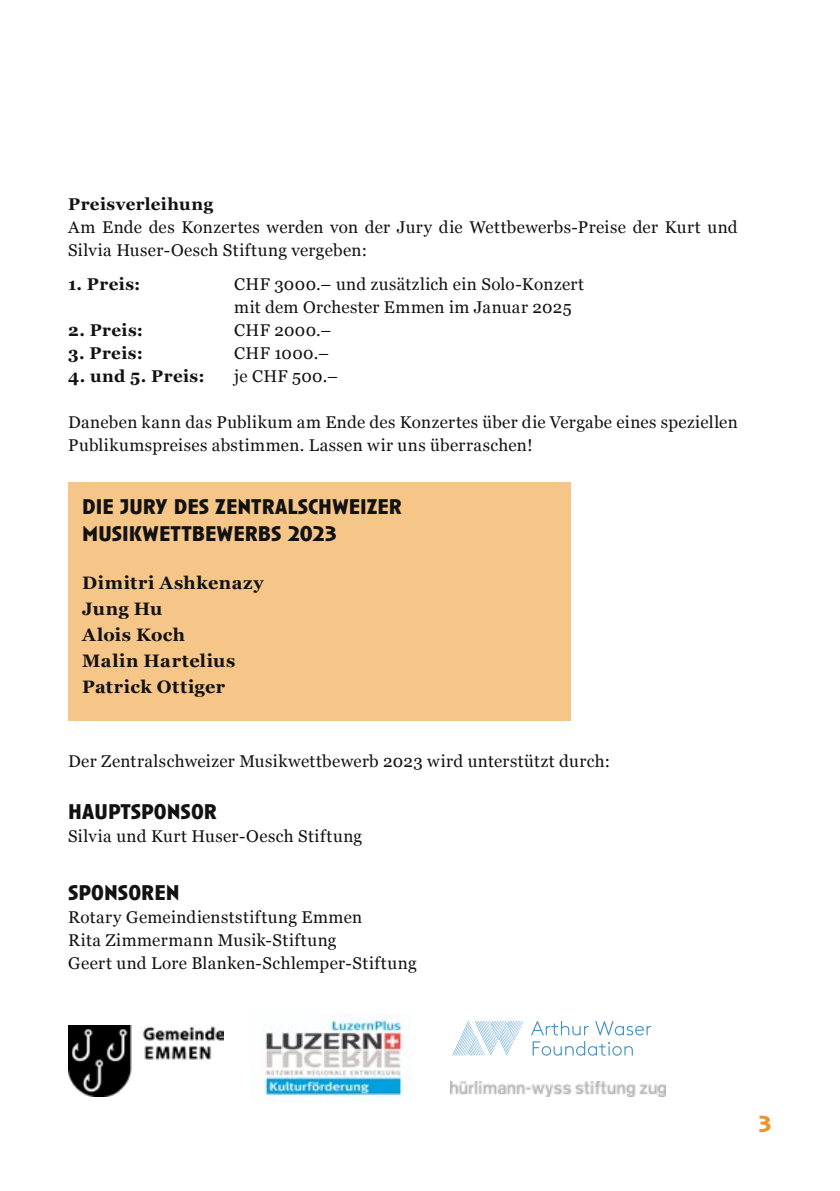
<style>
.page{position:relative;width:840px;height:1191px;background:#fff}
.page>*{position:absolute;margin:0;border:0;box-sizing:border-box;transform-origin:0 0}
.t1{font:700 24px "Anisette Std";color:#eb952b}
.t2{font:700 22px/26.4px "Anisette Std";color:#121212}
.t3{font:700 18px/26px "Georgia";letter-spacing:.025em;color:#121212}
.t4{font:17px/23px "Georgia";letter-spacing:.02em;color:#121212}
.t5{font:700 17px "Georgia";letter-spacing:.025em;color:#121212}
</style>
<div class="page">
<div style="left:68px;top:482px;width:502px;height:239px;background:#f5c688"></div>
<img style="left:68px;top:1025px;width:155px;height:71px">
<img style="left:251px;top:1013px;width:152px;height:85px">
<svg style="left:452px;top:1020px;width:199px;height:35px"></svg>
<img style="left:450px;top:1081px;width:215px;height:15px">
<p class="t5" style="left:68px;top:191px;width:146px">Preisverleihung</p>
<p class="t4" style="left:68px;top:215px;width:670px">Am Ende des Konzertes werden von der Jury die Wettbewerbs-Preise der Kurt und<br>Silvia Huser-Oesch Stiftung vergeben:</p>
<p class="t5" style="left:68px;top:272px;width:74px">1. Preis:</p>
<p class="t4" style="left:234px;top:272px;width:351px">CHF 3000.– und zusätzlich ein Solo-Konzert mit dem Orchester Emmen im Januar 2025</p>
<p class="t5" style="left:68px;top:318px;width:76px">2. Preis:</p>
<p class="t4" style="left:234px;top:318px;width:99px">CHF 2000.–</p>
<p class="t5" style="left:68px;top:341px;width:76px">3. Preis:</p>
<p class="t4" style="left:234px;top:341px;width:96px">CHF 1000.–</p>
<p class="t5" style="left:68px;top:364px;width:138px">4. und 5. Preis:</p>
<p class="t4" style="left:234px;top:364px;width:105px">je CHF 500.–</p>
<p class="t4" style="left:68px;top:410px;width:670px">Daneben kann das Publikum am Ende des Konzertes über die Vergabe eines speziellen<br>Publikumspreises abstimmen. Lassen wir uns überraschen!</p>
<p class="t2" style="left:82px;top:493px;width:321px">DIE JURY DES ZENTRALSCHWEIZER<br>MUSIKWETTBEWERBS 2023</p>
<p class="t3" style="left:82px;top:569px;width:183px">Dimitri Ashkenazy<br>Jung Hu<br>Alois Koch<br>Malin Hartelius<br>Patrick Ottiger</p>
<p class="t4" style="left:68px;top:748px;width:543px">Der Zentralschweizer Musikwettbewerb 2023 wird unterstützt durch:</p>
<p class="t2" style="left:68px;top:798px;width:150px">HAUPTSPONSOR</p>
<p class="t4" style="left:68px;top:824px;width:295px">Silvia und Kurt Huser-Oesch Stiftung</p>
<p class="t2" style="left:68px;top:879px;width:113px">SPONSOREN</p>
<p class="t4" style="left:68px;top:905px;width:350px">Rotary Gemeindienststiftung Emmen<br>Rita Zimmermann Musik-Stiftung<br>Geert und Lore Blanken-Schlemper-Stiftung</p>
<h1 class="t1" style="left:758px;top:1111px;width:15px">3</h1>
</div>
